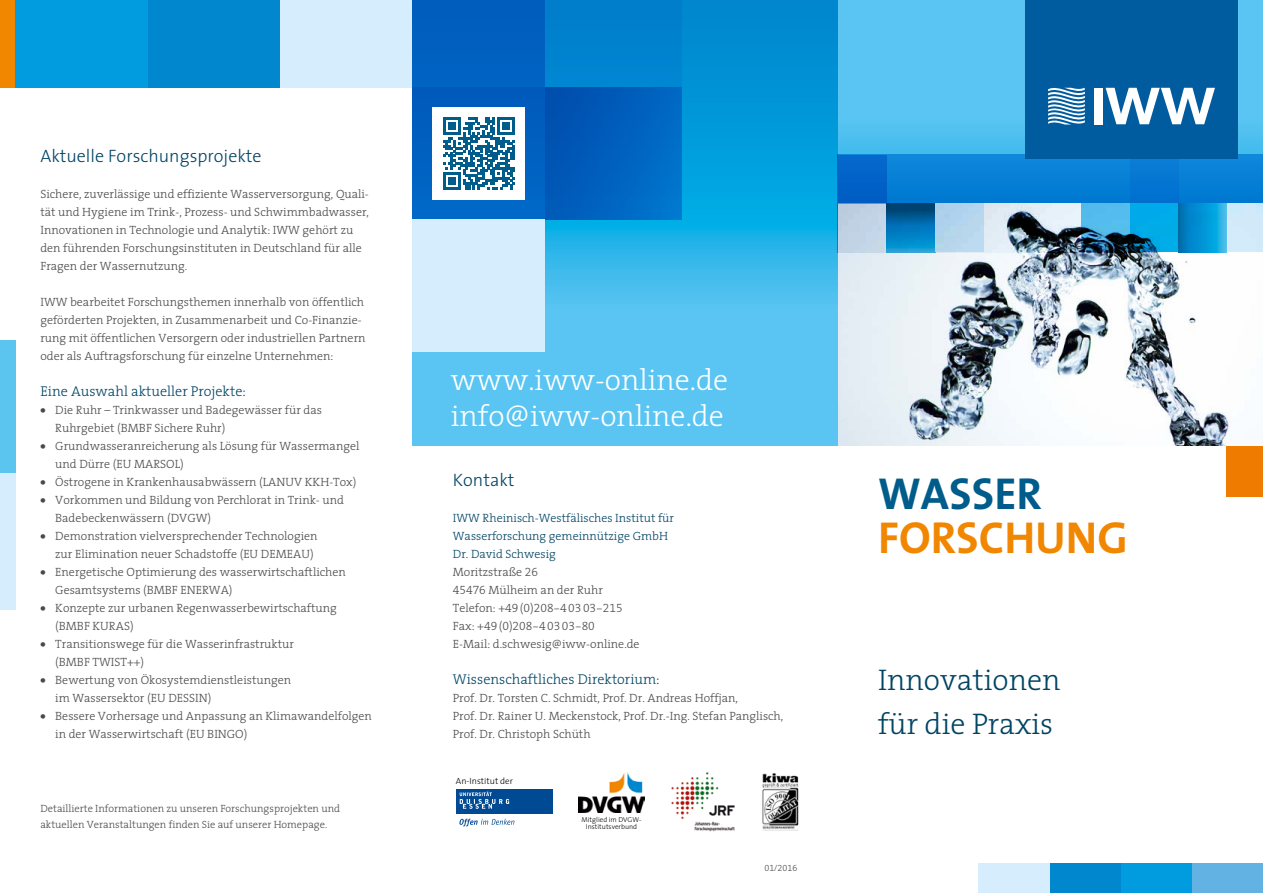
<style>
.page{position:relative;width:1263px;height:893px;background:#fff}
.page>*{position:absolute;margin:0;border:0;box-sizing:border-box;transform-origin:0 0}
.t1{font:45px "The Sans 7 Bold Plain";color:#f18700}
.t2{font:45px "The Sans 7 Bold Plain";color:#005c8a}
.t3{font:300 30px/36px "The Serif 3";color:#fff}
.t4{font:300 30px "The Serif 3";color:#004464}
.t5{font:300 18px "The Sans 3";color:#004464}
.Fliesstext{font:300 14.25px "The Serif 3";color:#004464}
.Aufzählung{font:300 14.25px "The Serif 3";color:#004464}
.Aufzählung-2{font:300 12px/18px "The Serif 3";color:#494948}
.Fliesstext-2{font:300 12px/18px "The Serif 3";color:#494948}
.Fliesstext-3{font:300 12px "The Serif 3";color:#004464}
.Fliesstext-4{font:12px "The Serif 3 Light Expert";color:#494948}
.Fliesstext-5{font:300 10.5px/16.5px "The Serif 3";color:#494948}
.t6{font:300 9px "The Sans 3";color:#000}
.Fliesstext-6{font:9px "The Serif 3 Light Expert";color:#494948}
.t7{font:300 7.05px/7.1px "The Sans 3";color:#000;text-align:center}
.s1{font-family:"The Sans 9";font-weight:900}
.s2{font-family:"The Serif 3 Light Expert";font-weight:400}
.s3{font-family:"The Serif 3";font-weight:300}
</style>
<div class="page">
<svg style="left:838px;top:0;width:425px;height:204px;background:#3daee8"></svg>
<img style="left:838px;top:204px;width:394px;height:242px">
<svg style="left:412px;top:0;width:426px;height:446px;background:#35b4e8"></svg>
<div style="left:0;top:0;width:16px;height:87px;background:#f18700"></div>
<div style="left:16px;top:0;width:132px;height:87px;background:#009cdf"></div>
<div style="left:148px;top:0;width:132px;height:87px;background:#0087ce"></div>
<div style="left:280px;top:0;width:133px;height:87px;background:#d5edfc"></div>
<div style="left:412px;top:0;width:133px;height:87px;background:#005fbf"></div>
<div style="left:545px;top:0;width:136px;height:87px;background:#0081ce"></div>
<div style="left:545px;top:87px;width:136px;height:133px;background:linear-gradient(to right,#0051b0,#0070c9)"></div>
<div style="left:412px;top:87px;width:133px;height:133px;background:#0061c1"></div>
<div style="left:433px;top:107px;width:92px;height:93px;background:#fff"></div>
<svg style="left:443px;top:118px;width:72px;height:71px"></svg>
<div style="left:0;top:340px;width:16px;height:133px;background:#5bc5ef"></div>
<div style="left:0;top:473px;width:16px;height:136px;background:#d5edfc"></div>
<div style="left:412px;top:220px;width:133px;height:132px;background:#d5edfc"></div>
<img style="left:579px;top:772px;width:65px;height:40px">
<svg style="left:459px;top:819px;width:55px;height:7px"></svg>
<div style="left:456px;top:789px;width:97px;height:24px;background:#004a93"></div>
<svg style="left:460px;top:792px;width:49px;height:17px"></svg>
<img style="left:762px;top:774px;width:37px;height:56px">
<img style="left:671px;top:772px;width:64px;height:60px">
<div style="left:1227px;top:446px;width:36px;height:50px;background:#ef7c00"></div>
<div style="left:1050px;top:864px;width:71px;height:29px;background:#0087ce"></div>
<div style="left:1121px;top:864px;width:71px;height:29px;background:#009cdf"></div>
<div style="left:1192px;top:864px;width:71px;height:29px;background:#62b2e3"></div>
<div style="left:978px;top:864px;width:72px;height:29px;background:#d5edfc"></div>
<div style="left:1130px;top:156px;width:48px;height:48px;background:#0475d2"></div>
<div style="left:838px;top:155px;width:49px;height:49px;background:#0262c7"></div>
<svg style="left:887px;top:204px;width:48px;height:48px;background:#0370ad"></svg>
<div style="left:935px;top:204px;width:49px;height:48px;background:#b4d6ec"></div>
<svg style="left:1081px;top:204px;width:49px;height:48px;background:#3984aa"></svg>
<svg style="left:1130px;top:204px;width:48px;height:48px;background:#0097cf"></svg>
<svg style="left:1178px;top:204px;width:49px;height:48px;background:#0a95d2"></svg>
<div style="left:1227px;top:204px;width:36px;height:48px;background:#d5edfc"></div>
<div style="left:1025px;top:0;width:213px;height:159px;background:#005c9f"></div>
<svg style="left:1048px;top:87px;width:37px;height:38px"></svg>
<div style="left:1094px;top:88px;width:8px;height:36px;background:#fff"></div>
<svg style="left:1105px;top:88px;width:110px;height:36px"></svg>
<p class="t5" style="left:40px;top:141px;width:223px">Aktuelle Forschungsprojekte</p>
<p class="Aufzählung-2" style="left:40px;top:185px;width:330px">Sichere, zuverlässige und effiziente Wasserversorgung, Quali&shy;tät und Hygiene im Trink-, Prozess- und Schwimmbadwasser, Innovationen in Technologie und Analytik: IWW gehört zu den führenden Forschungsinstituten in Deutschland für alle Fragen der Wassernutzung.</p>
<p class="Aufzählung-2" style="left:40px;top:293px;width:325px">IWW bearbeitet Forschungsthemen innerhalb von öffentlich</p>
<p class="Aufzählung-2" style="left:40px;top:311px;width:327px">geförderten Projekten, in Zusammenarbeit und Co-Finanzie&shy;rung mit öffentlichen Versorgern oder industriellen Partnern oder als Auftragsforschung für einzelne Unternehmen:</p>
<p class="Aufzählung" style="left:40px;top:379px;width:207px">Eine Auswahl aktueller Projekte:</p>
<p class="Aufzählung-2" style="left:55px;top:401px;width:268px;text-indent:-15px"><span class="s1">•</span> Die Ruhr – Trinkwasser und Badegewässer für das<br>Ruhrgebiet (BMBF Sichere Ruhr)</p>
<p class="Aufzählung-2" style="left:55px;top:437px;width:306px;text-indent:-15px"><span class="s1">•</span> Grundwasseranreicherung als Lösung für Wassermangel und Dürre (EU MARSOL)</p>
<p class="Aufzählung-2" style="left:40px;top:473px;width:317px"><span class="s1">•</span> Östrogene in Krankenhausabwässern (LANUV KKH-Tox)</p>
<p class="Aufzählung-2" style="left:55px;top:491px;width:290px;text-indent:-15px"><span class="s1">•</span> Vorkommen und Bildung von Perchlorat in Trink- und<br>Badebeckenwässern (DVGW)</p>
<p class="Aufzählung-2" style="left:55px;top:527px;width:264px;text-indent:-15px"><span class="s1">•</span> Demonstration vielversprechender Technologien zur Elimination neuer Schadstoffe (EU DEMEAU)</p>
<p class="Aufzählung-2" style="left:55px;top:563px;width:292px;text-indent:-15px"><span class="s1">•</span> Energetische Optimierung des wasserwirtschaftlichen<br>Gesamtsystems (BMBF ENERWA)</p>
<p class="Aufzählung-2" style="left:55px;top:599px;width:283px;text-indent:-15px"><span class="s1">•</span> Konzepte zur urbanen Regenwasserbewirtschaftung (BMBF KURAS)</p>
<p class="Aufzählung-2" style="left:55px;top:635px;width:240px;text-indent:-15px"><span class="s1">•</span> Transitionswege für die Wasserinfrastruktur (BMBF TWIST++)</p>
<p class="Aufzählung-2" style="left:55px;top:671px;width:237px;text-indent:-15px"><span class="s1">•</span> Bewertung von Ökosystemdienstleistungen im Wassersektor (EU DESSIN)</p>
<p class="Aufzählung-2" style="left:55px;top:707px;width:318px;text-indent:-15px"><span class="s1">•</span> Bessere Vorhersage und Anpassung an Klimawandelfolgen in der Wasserwirtschaft (EU BINGO)</p>
<p class="Fliesstext-5" style="left:40px;top:799px;width:301px">Detaillierte Informationen zu unseren Forschungsprojekten und aktuellen Veranstaltungen finden Sie auf unserer Homepage.</p>
<p class="t3" style="left:451px;top:361px;width:279px">www.iww-online.de info@iww-online.de</p>
<p class="t5" style="left:453px;top:465px;width:63px">Kontakt</p>
<p class="Fliesstext-3" style="left:453px;top:508px;width:223px">IWW Rheinisch-Westfälisches Institut für</p>
<p class="Fliesstext-3" style="left:453px;top:526px;width:217px">Wasserforschung gemeinnützige GmbH</p>
<p class="Fliesstext-3" style="left:453px;top:544px;width:105px">Dr. David Schwesig</p>
<p class="Fliesstext-2" style="left:453px;top:563px;width:87px">Moritzstraße <span class="s2">26</span></p>
<p class="Fliesstext-2" style="left:453px;top:581px;width:151px"><span class="s2">45476</span> Mülheim an der Ruhr</p>
<p class="Fliesstext-4" style="left:453px;top:598px;width:171px"><span class="s3">Telefon:</span> +49(0)208-40303-215</p>
<p class="Fliesstext-4" style="left:453px;top:616px;width:143px"><span class="s3">Fax:</span> +49(0)208-40303-80</p>
<p class="Fliesstext-2" style="left:453px;top:635px;width:188px">E-Mail: d.schwesig@iww-online.de</p>
<p class="Fliesstext" style="left:453px;top:667px;width:208px">Wissenschaftliches Direktorium:</p>
<p class="Fliesstext-2" style="left:453px;top:689px;width:287px">Prof. Dr. Torsten C. Schmidt, Prof. Dr. Andreas Hoffjan,</p>
<p class="Fliesstext-2" style="left:453px;top:707px;width:332px">Prof. Dr. Rainer U. Meckenstock, Prof. Dr.-Ing. Stefan Panglisch,<br>Prof. Dr. Christoph Schüth</p>
<p class="t6" style="left:456px;top:774px;width:59px">An-Institut der</p>
<p class="t7" style="left:581px;top:815px;width:62px">Mitglied im DVGW-<br>Institutsverbund</p>
<p class="Fliesstext-6" style="left:764px;top:861px;width:34px">01/2016</p>
<p class="t2" style="left:878px;top:456px;width:165px">WASSER</p>
<p class="t1" style="left:878px;top:500px;width:251px">FORSCHUNG</p>
<p class="t4" style="left:878px;top:655px;width:184px">Innovationen</p>
<p class="t4" style="left:878px;top:699px;width:176px">für die Praxis</p>
</div>
